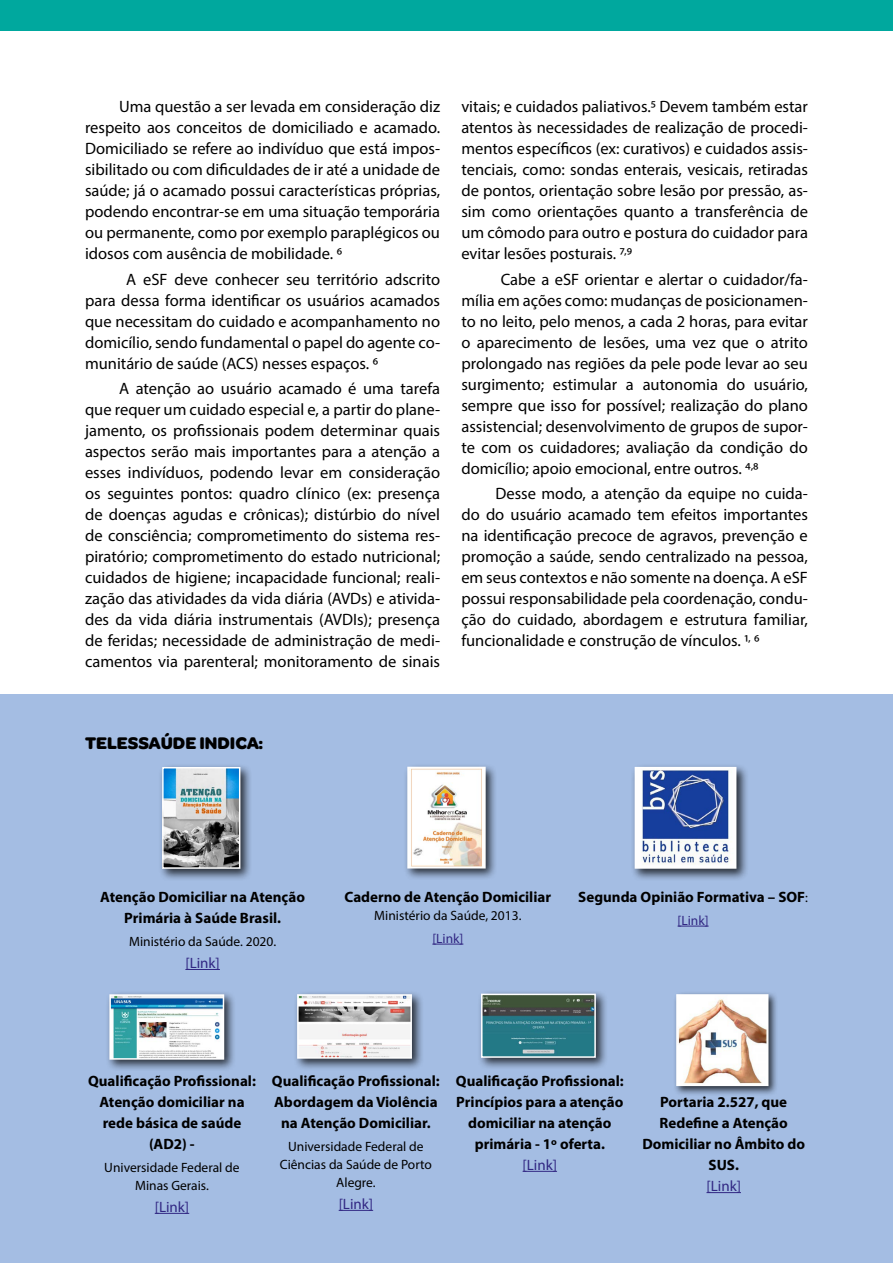
<style>
.page{position:relative;width:893px;height:1263px;background:#fff}
.page>*{position:absolute;margin:0;border:0;box-sizing:border-box;transform-origin:0 0}
.t1{font:700 18px "Omnes";color:#000}
.t2{font:16.5px/21px "Myriad Pro";color:#000;text-align:justify}
.t3{font:700 15px/21px "Myriad Pro";color:#000;text-align:center}
.t4{font:15px "Myriad Pro";color:#312783}
.t5{font:13.5px/18px "Myriad Pro";color:#000;text-align:center}
.t6{font:13.5px "Myriad Pro";color:#312783}
.s1{font-weight:400;font-size:13.5px}
</style>
<div class="page">
<div style="left:0;top:0;width:893px;height:30px;background:#00a89e"></div>
<div style="left:0;top:694px;width:893px;height:569px;background:#a4bde3"></div>
<hr style="left:185px;top:969px;width:35px;height:1px;background:#312783">
<hr style="left:432px;top:944px;width:31px;height:1px;background:#312783">
<hr style="left:678px;top:926px;width:31px;height:1px;background:#312783">
<div style="left:158px;top:763px;width:95px;height:118px;background:#000;opacity:.75"></div>
<img style="left:165px;top:770px;width:72px;height:96px">
<div style="left:162px;top:767px;width:78px;height:102px;border:2px solid #fff"></div>
<div style="left:403px;top:763px;width:95px;height:118px;background:#000;opacity:.75"></div>
<img style="left:410px;top:770px;width:73px;height:95px">
<div style="left:407px;top:767px;width:79px;height:101px;border:2px solid #fff"></div>
<div style="left:630px;top:763px;width:119px;height:118px;background:#000;opacity:.75"></div>
<img style="left:638px;top:770px;width:95px;height:96px">
<div style="left:635px;top:767px;width:101px;height:102px;border:2px solid #fff"></div>
<hr style="left:155px;top:1213px;width:34px;height:1px;background:#312783">
<hr style="left:339px;top:1210px;width:34px;height:1px;background:#312783">
<hr style="left:523px;top:1171px;width:34px;height:1px;background:#312783">
<hr style="left:706px;top:1192px;width:35px;height:1px;background:#312783">
<div style="left:105px;top:990px;width:132px;height:82px;background:#000;opacity:.75"></div>
<img style="left:109px;top:993px;width:116px;height:67px">
<div style="left:477px;top:990px;width:131px;height:80px;background:#000;opacity:.75"></div>
<svg style="left:480px;top:993px;width:117px;height:65px;background:#45797d"></svg>
<div style="left:293px;top:990px;width:131px;height:81px;background:#000;opacity:.75"></div>
<svg style="left:296px;top:993px;width:117px;height:66px;background:#d7d4d5"></svg>
<div style="left:673px;top:991px;width:105px;height:105px;background:#000;opacity:.75"></div>
<img style="left:676px;top:993px;width:93px;height:94px">
<p class="t2" style="left:85px;top:96px;width:357px;text-indent:34px">Uma questão a ser levada em consideração diz respeito aos conceitos de domiciliado e acamado.<br>Domiciliado se refere ao indivíduo que está impos&shy;sibilitado ou com dificuldades de ir até a unidade de saúde; já o acamado possui características próprias, podendo encontrar-se em uma situação temporária ou permanente, como por exemplo paraplégicos ou idosos com ausência de mobilidade. 6</p>
<p class="t2" style="left:85px;top:268px;width:357px;text-indent:41px">A eSF deve conhecer seu território adscrito para dessa forma identificar os usuários acamados que necessitam do cuidado e acompanhamento no domicílio, sendo fundamental o papel do agente co&shy;munitário de saúde (ACS) nesses espaços. 6</p>
<p class="t2" style="left:85px;top:378px;width:357px;text-indent:34px">A atenção ao usuário acamado é uma tarefa que requer um cuidado especial e, a partir do plane&shy;jamento, os profissionais podem determinar quais aspectos serão mais importantes para a atenção a esses indivíduos, podendo levar em consideração os seguintes pontos: quadro clínico (ex: presença de doenças agudas e crônicas); distúrbio do nível de consciência; comprometimento do sistema res&shy;piratório; comprometimento do estado nutricional; cuidados de higiene; incapacidade funcional; reali&shy;zação das atividades da vida diária (AVDs) e ativida&shy;des da vida diária instrumentais (AVDIs); presença de feridas; necessidade de administração de medi&shy;camentos via parenteral; monitoramento de sinais</p>
<p class="t2" style="left:461px;top:96px;width:348px">vitais; e cuidados paliativos.5 Devem também estar atentos às necessidades de realização de procedi&shy;mentos específicos (ex: curativos) e cuidados assis&shy;tenciais, como: sondas enterais, vesicais, retiradas de pontos, orientação sobre lesão por pressão, as&shy;sim como orientações quanto a transferência de um cômodo para outro e postura do cuidador para evitar lesões posturais. 7,9</p>
<p class="t2" style="left:461px;top:268px;width:348px;text-indent:39px">Cabe a eSF orientar e alertar o cuidador/fa&shy;mília em ações como: mudanças de posicionamen&shy;to no leito, pelo menos, a cada 2 horas, para evitar o aparecimento de lesões, uma vez que o atrito prolongado nas regiões da pele pode levar ao seu surgimento; estimular a autonomia do usuário, sempre que isso for possível; realização do plano assistencial; desenvolvimento de grupos de supor&shy;te com os cuidadores; avaliação da condição do domicílio; apoio emocional, entre outros. 4,8</p>
<p class="t2" style="left:461px;top:483px;width:348px;text-indent:34px">Desse modo, a atenção da equipe no cuida&shy;do do usuário acamado tem efeitos importantes na identificação precoce de agravos, prevenção e promoção a saúde, sendo centralizado na pessoa, em seus contextos e não somente na doença. A eSF possui responsabilidade pela coordenação, condu&shy;ção do cuidado, abordagem e estrutura familiar, funcionalidade e construção de vínculos. 1, 6</p>
<p class="t1" style="left:85px;top:730px;width:180px">TELESSAÚDE INDICA:</p>
<p class="t3" style="left:100px;top:886px;width:206px">Atenção Domiciliar na Atenção<br>Primária à Saúde Brasil.</p>
<p class="t5" style="left:129px;top:932px;width:149px">Ministério da Saúde. 2020.</p>
<p class="t4" style="left:185px;top:954px;width:36px">[Link]</p>
<p class="t3" style="left:345px;top:886px;width:208px">Caderno de Atenção Domiciliar</p>
<p class="t5" style="left:374px;top:907px;width:149px">Ministério da Saúde, 2013.</p>
<p class="t6" style="left:432px;top:930px;width:33px">[Link]</p>
<p class="t3" style="left:578px;top:886px;width:231px">Segunda Opinião Formativa – SOF<span class="s1">:</span></p>
<p class="t6" style="left:678px;top:912px;width:33px">[Link]</p>
<p class="t3" style="left:88px;top:1070px;width:169px">Qualificação Profissional:<br>Atenção domiciliar na rede básica de saúde (AD2) -</p>
<p class="t5" style="left:104px;top:1158px;width:137px">Universidade Federal de<br>Minas Gerais.</p>
<p class="t4" style="left:155px;top:1197px;width:36px">[Link]</p>
<p class="t3" style="left:272px;top:1070px;width:169px">Qualificação Profissional:<br>Abordagem da Violência na Atenção Domiciliar.</p>
<p class="t5" style="left:280px;top:1137px;width:154px">Universidade Federal de<br>Ciências da Saúde de Porto<br>Alegre.</p>
<p class="t4" style="left:339px;top:1194px;width:36px">[Link]</p>
<p class="t3" style="left:456px;top:1070px;width:169px">Qualificação Profissional:<br>Princípios para a atenção domiciliar na atenção primária - 1º oferta.</p>
<p class="t4" style="left:523px;top:1155px;width:36px">[Link]</p>
<p class="t3" style="left:642px;top:1091px;width:164px">Portaria 2.527, que<br>Redefine a Atenção<br>Domiciliar no Âmbito do<br>SUS.</p>
<p class="t4" style="left:706px;top:1177px;width:36px">[Link]</p>
</div>
